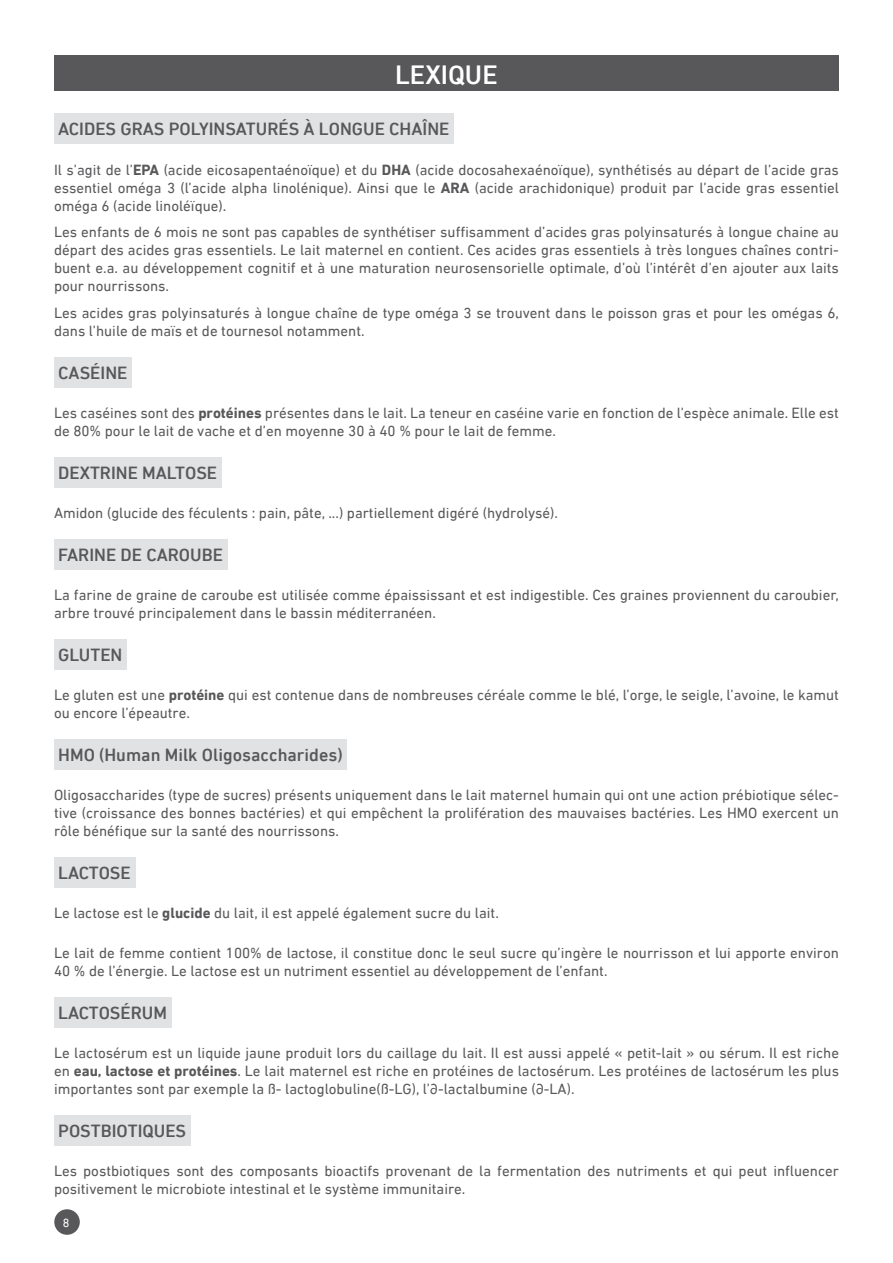
<style>
.page{position:relative;width:893px;height:1263px;background:#fff}
.page>*{position:absolute;margin:0;border:0;box-sizing:border-box;transform-origin:0 0}
.Titre_H1{font:500 27px "DIN Next LT Pro";color:#fff}
.Titre_H3{font:500 18px "DIN Next LT Pro";color:#58585a}
.Texte{font:15px/18px "DIN Next LT Pro";color:#58585a}
.t1{font:12.3px "DIN Next LT Pro";color:#fff}
.s1{font-weight:700}
</style>
<div class="page">
<div style="left:54px;top:55px;width:785px;height:36px;background:#58585a"></div>
<div style="left:54px;top:114px;width:400px;height:30px;background:#e1e2e3"></div>
<div style="left:54px;top:357px;width:78px;height:30px;background:#e1e2e3"></div>
<div style="left:54px;top:457px;width:167px;height:30px;background:#e1e2e3"></div>
<div style="left:54px;top:539px;width:173px;height:30px;background:#e1e2e3"></div>
<div style="left:54px;top:639px;width:73px;height:30px;background:#e1e2e3"></div>
<div style="left:54px;top:739px;width:293px;height:31px;background:#e1e2e3"></div>
<div style="left:54px;top:858px;width:81px;height:30px;background:#e1e2e3"></div>
<div style="left:54px;top:997px;width:117px;height:30px;background:#e1e2e3"></div>
<div style="left:54px;top:1115px;width:136px;height:30px;background:#e1e2e3"></div>
<div style="left:54px;top:1209px;width:26px;height:26px;background:#58585a;border-radius:50%"></div>
<h1 class="Titre_H1" style="left:395px;top:59px;width:104px">LEXIQUE</h1>
<h2 class="Titre_H3" style="left:58px;top:119px;width:393px">ACIDES GRAS POLYINSATURÉS À LONGUE CHAÎNE</h2>
<p class="Texte" style="left:54px;top:160px;width:786px;text-align:justify">Il s’agit de l’<span class="s1">EPA</span> (acide eicosapentaénoïque) et du <span class="s1">DHA</span> (acide docosahexaénoïque), synthétisés au départ de l’acide gras essentiel oméga 3 (l’acide alpha linolénique). Ainsi que le <span class="s1">ARA</span> (acide arachidonique) produit par l’acide gras essentiel oméga 6 (acide linoléïque).</p>
<p class="Texte" style="left:54px;top:223px;width:786px;text-align:justify">Les enfants de 6 mois ne sont pas capables de synthétiser suffisamment d’acides gras polyinsaturés à longue chaine au départ des acides gras essentiels. Le lait maternel en contient. Ces acides gras essentiels à très longues chaînes contri&shy;buent e.a. au développement cognitif et à une maturation neurosensorielle optimale, d’où l’intérêt d’en ajouter aux laits pour nourrissons.</p>
<p class="Texte" style="left:54px;top:303px;width:786px">Les acides gras polyinsaturés à longue chaîne de type oméga 3 se trouvent dans le poisson gras et pour les omégas 6, dans l’huile de maïs et de tournesol notamment.</p>
<h3 class="Titre_H3" style="left:58px;top:362px;width:71px">CASÉINE</h3>
<p class="Texte" style="left:54px;top:404px;width:786px">Les caséines sont des <span class="s1">protéines</span> présentes dans le lait. La teneur en caséine varie en fonction de l’espèce animale. Elle est de 80% pour le lait de vache et d’en moyenne 30 à 40 % pour le lait de femme.</p>
<h3 class="Titre_H3" style="left:58px;top:462px;width:160px">DEXTRINE MALTOSE</h3>
<p class="Texte" style="left:54px;top:504px;width:506px">Amidon (glucide des féculents : pain, pâte, ...) partiellement digéré (hydrolysé).</p>
<h3 class="Titre_H3" style="left:58px;top:544px;width:166px">FARINE DE CAROUBE</h3>
<p class="Texte" style="left:54px;top:586px;width:786px">La farine de graine de caroube est utilisée comme épaississant et est indigestible. Ces graines proviennent du caroubier, arbre trouvé principalement dans le bassin méditerranéen.</p>
<h3 class="Titre_H3" style="left:58px;top:644px;width:66px">GLUTEN</h3>
<p class="Texte" style="left:54px;top:686px;width:786px">Le gluten est une <span class="s1">protéine</span> qui est contenue dans de nombreuses céréale comme le blé, l’orge, le seigle, l’avoine, le kamut ou encore l’épeautre.</p>
<h3 class="Titre_H3" style="left:58px;top:744px;width:286px">HMO (Human Milk Oligosaccharides)</h3>
<p class="Texte" style="left:54px;top:786px;width:786px;text-align:justify">Oligosaccharides (type de sucres) présents uniquement dans le lait maternel humain qui ont une action prébiotique sélec&shy;tive (croissance des bonnes bactéries) et qui empêchent la prolifération des mauvaises bactéries. Les HMO exercent un rôle bénéfique sur la santé des nourrissons.</p>
<h3 class="Titre_H3" style="left:58px;top:863px;width:74px">LACTOSE</h3>
<p class="Texte" style="left:54px;top:904px;width:446px">Le lactose est le <span class="s1">glucide</span> du lait, il est appelé également sucre du lait.</p>
<p class="Texte" style="left:54px;top:943px;width:786px">Le lait de femme contient 100% de lactose, il constitue donc le seul sucre qu’ingère le nourrisson et lui apporte environ<br>40 % de l’énergie. Le lactose est un nutriment essentiel au développement de l’enfant.</p>
<h3 class="Titre_H3" style="left:58px;top:1002px;width:110px">LACTOSÉRUM</h3>
<p class="Texte" style="left:54px;top:1043px;width:786px;text-align:justify">Le lactosérum est un liquide jaune produit lors du caillage du lait. Il est aussi appelé « petit-lait » ou sérum. Il est riche en <span class="s1">eau, lactose et protéines</span>. Le lait maternel est riche en protéines de lactosérum. Les protéines de lactosérum les plus importantes sont par exemple la ß- lactoglobuline(ß-LG), l’∂-lactalbumine (∂-LA).</p>
<h3 class="Titre_H3" style="left:58px;top:1120px;width:129px">POSTBIOTIQUES</h3>
<p class="Texte" style="left:54px;top:1162px;width:786px">Les postbiotiques sont des composants bioactifs provenant de la fermentation des nutriments et qui peut influencer positivement le microbiote intestinal et le système immunitaire.</p>
<p class="t1" style="left:63px;top:1215px;width:8px">8</p>
</div>
